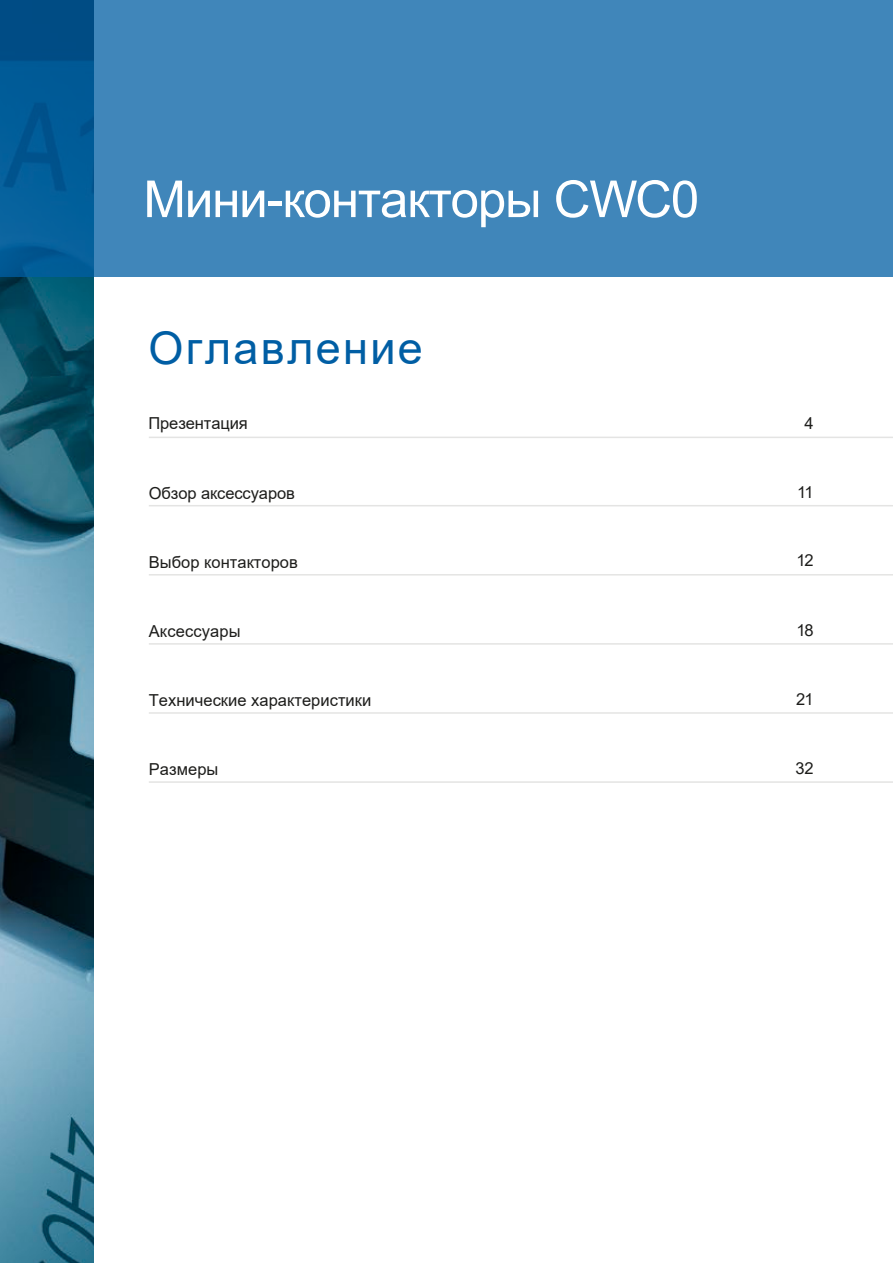
<style>
.page{position:relative;width:893px;height:1263px;background:#fff}
.page>*{position:absolute;margin:0;border:0;box-sizing:border-box;transform-origin:0 0}
.t1{font:51px "Arial";letter-spacing:-.02em;color:#fff}
.t2{font:45px "Arial";letter-spacing:.055em;color:#005ea4}
.t3{font:16.5px "Arial";color:#1d1d1b}
</style>
<div class="page">
<img style="left:0;top:276px;width:94px;height:987px">
<svg style="left:0;top:0;width:893px;height:276px;background:#3981b5"></svg>
<hr style="left:149px;top:437px;width:744px;height:1px;background:#e4e4e3">
<hr style="left:149px;top:505px;width:744px;height:1px;background:#e4e4e3">
<hr style="left:149px;top:574px;width:744px;height:1px;background:#e4e4e3">
<hr style="left:149px;top:643px;width:744px;height:2px;background:#e4e4e3">
<hr style="left:149px;top:712px;width:744px;height:2px;background:#e4e4e3">
<hr style="left:149px;top:781px;width:744px;height:2px;background:#e4e4e3">
<h1 class="t1" style="left:143px;top:164px;width:557px">Мини-контакторы CWC0</h1>
<h2 class="t2" style="left:148px;top:317px;width:276px">Оглавление</h2>
<p class="t3" style="left:148px;top:412px;width:101px">Презентация</p>
<p class="t3" style="left:804px;top:412px;width:11px">4</p>
<p class="t3" style="left:149px;top:481px;width:148px">Обзор аксессуаров</p>
<p class="t3" style="left:797px;top:480px;width:18px">11</p>
<p class="t3" style="left:149px;top:551px;width:151px">Выбор контакторов</p>
<p class="t3" style="left:797px;top:548px;width:19px">12</p>
<p class="t3" style="left:149px;top:620px;width:93px">Аксессуары</p>
<p class="t3" style="left:796px;top:619px;width:19px">18</p>
<p class="t3" style="left:149px;top:689px;width:224px">Технические характеристики</p>
<p class="t3" style="left:796px;top:688px;width:19px">21</p>
<p class="t3" style="left:149px;top:758px;width:71px">Размеры</p>
<p class="t3" style="left:796px;top:757px;width:20px">32</p>
</div>
